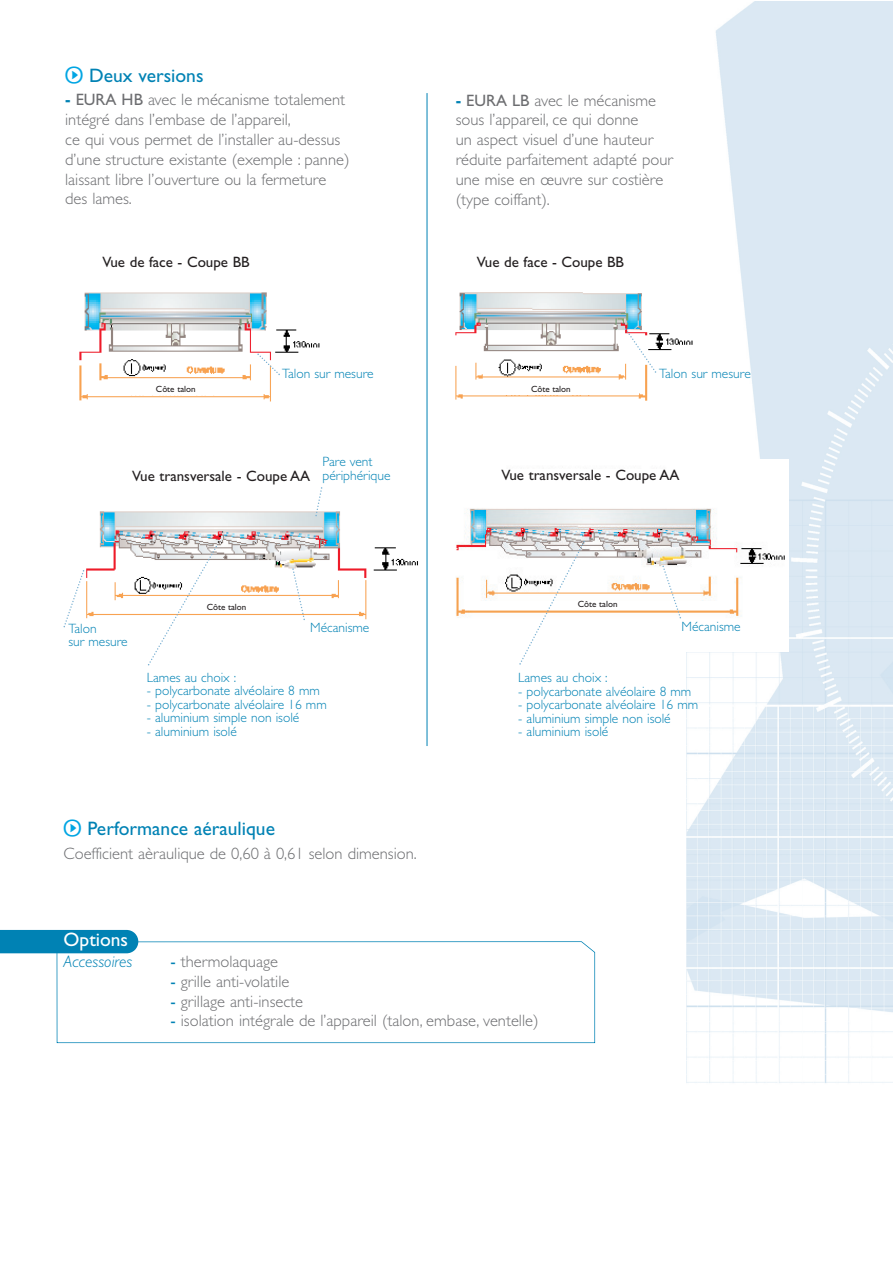
<style>
.page{position:relative;width:893px;height:1263px;background:#fff}
.page>*{position:absolute;margin:0;border:0;box-sizing:border-box;transform-origin:0 0}
.t1{font:19.5px "Gill Sans";color:#0082b4}
.t2{font:19.5px "Gill Sans";color:#fff}
.t3{font:300 16.5px/19.8px "Gill Sans";color:#6c6d70}
.t4{font:italic 300 16.5px "Gill Sans";color:#0082b4}
.t5{font:15px "Gill Sans";color:#231f20}
.t6{font:300 13.5px/13.5px "Gill Sans";color:#0082b4}
.t7{font:9px "Gill Sans";color:#231f20}
.s1{font-family:"Bienvenue Picto";color:#00a5e3}
.s2{font-weight:700;color:#0082b4}
.s3{font-weight:400}
.s4{font-weight:400;color:#0082b4}
</style>
<div class="page">
<svg style="left:57px;top:941px;width:538px;height:102px"></svg>
<img style="left:686px;top:1px;width:206px;height:1082px">
<img style="left:86px;top:472px;width:341px;height:176px">
<img style="left:456px;top:459px;width:332px;height:192px">
<img style="left:79px;top:292px;width:241px;height:110px">
<img style="left:455px;top:253px;width:245px;height:152px">
<hr style="left:427px;top:93px;width:1px;height:653px;background:#0082b4">
<div style="left:90px;top:386px;width:171px;height:9px;background:#fff"></div>
<div style="left:463px;top:386px;width:175px;height:9px;background:#fff"></div>
<div style="left:467px;top:601px;width:262px;height:9px;background:#fff"></div>
<div style="left:95px;top:604px;width:263px;height:9px;background:#fff"></div>
<svg style="left:256px;top:352px;width:24px;height:23px"></svg>
<svg style="left:624px;top:327px;width:33px;height:46px"></svg>
<svg style="left:63px;top:570px;width:22px;height:57px"></svg>
<svg style="left:147px;top:545px;width:71px;height:120px"></svg>
<svg style="left:315px;top:486px;width:8px;height:30px"></svg>
<svg style="left:291px;top:567px;width:15px;height:53px"></svg>
<svg style="left:519px;top:540px;width:67px;height:125px"></svg>
<svg style="left:661px;top:564px;width:21px;height:54px"></svg>
<div style="left:0;top:930px;width:138px;height:23px;background:#0082b4"></div>
<div style="left:131px;top:470px;width:181px;height:21px;background:#fff"></div>
<div style="left:460px;top:257px;width:181px;height:22px;background:#fff"></div>
<div style="left:471px;top:470px;width:238px;height:21px;background:#fff"></div>
<p class="t1" style="left:65px;top:68px;width:140px"><span class="s1">s</span> Deux versions</p>
<p class="t3" style="left:65px;top:92px;width:286px"><span class="s2">-</span> <span class="s3">EURA HB</span> avec le mécanisme totalement intégré dans l’embase de l’appareil,<br>ce qui vous permet de l’installer au-dessus d’une structure existante (exemple : panne) laissant libre l’ouverture ou la fermeture des lames.</p>
<p class="t5" style="left:103px;top:257px;width:149px">Vue de face - Coupe BB</p>
<p class="t6" style="left:282px;top:369px;width:93px">Talon sur mesure</p>
<p class="t3" style="left:456px;top:92px;width:219px"><span class="s2">-</span> <span class="s3">EURA LB</span> avec le mécanisme sous l’appareil, ce qui donne<br>un aspect visuel d’une hauteur réduite parfaitement adapté pour une mise en œuvre sur costière (type coiffant).</p>
<p class="t5" style="left:477px;top:257px;width:149px">Vue de face - Coupe BB</p>
<p class="t6" style="left:659px;top:369px;width:93px">Talon sur mesure</p>
<p class="t7" style="left:156px;top:386px;width:41px">Côte talon</p>
<p class="t7" style="left:531px;top:386px;width:41px">Côte talon</p>
<p class="t5" style="left:132px;top:470px;width:180px">Vue transversale - Coupe AA</p>
<p class="t6" style="left:322px;top:456px;width:69px">Pare vent périphérique</p>
<p class="t5" style="left:501px;top:470px;width:180px">Vue transversale - Coupe AA</p>
<p class="t7" style="left:207px;top:604px;width:41px">Côte talon</p>
<p class="t7" style="left:578px;top:601px;width:41px">Côte talon</p>
<p class="t6" style="left:69px;top:623px;width:61px">Talon<br>sur mesure</p>
<p class="t6" style="left:310px;top:622px;width:61px">Mécanisme</p>
<p class="t6" style="left:681px;top:621px;width:61px">Mécanisme</p>
<p class="t6" style="left:147px;top:672px;width:91px">Lames au choix :</p>
<p class="t6" style="left:147px;top:686px;width:175px">- polycarbonate alvéolaire 8 mm</p>
<p class="t6" style="left:147px;top:699px;width:181px">- polycarbonate alvéolaire 16 mm</p>
<p class="t6" style="left:147px;top:713px;width:154px">- aluminium simple non isolé</p>
<p class="t6" style="left:147px;top:726px;width:92px">- aluminium isolé</p>
<p class="t6" style="left:518px;top:673px;width:91px">Lames au choix :</p>
<p class="t6" style="left:518px;top:686px;width:175px">- polycarbonate alvéolaire 8 mm</p>
<p class="t6" style="left:518px;top:700px;width:181px">- polycarbonate alvéolaire 16 mm</p>
<p class="t6" style="left:518px;top:713px;width:154px">- aluminium simple non isolé</p>
<p class="t6" style="left:518px;top:727px;width:92px">- aluminium isolé</p>
<p class="t1" style="left:64px;top:821px;width:213px"><span class="s1">s</span> Performance aéraulique</p>
<p class="t3" style="left:64px;top:845px;width:355px">Coefficient aèraulique de 0,60 à 0,61 selon dimension.</p>
<p class="t2" style="left:64px;top:932px;width:66px">Options</p>
<p class="t4" style="left:64px;top:956px;width:70px">Accessoires</p>
<p class="t3" style="left:170px;top:953px;width:109px"><span class="s4">-</span> thermolaquage</p>
<p class="t3" style="left:170px;top:973px;width:120px"><span class="s4">-</span> grille anti-volatile</p>
<p class="t3" style="left:170px;top:993px;width:134px"><span class="s4">-</span> grillage anti-insecte</p>
<p class="t3" style="left:170px;top:1013px;width:370px"><span class="s4">-</span> isolation intégrale de l’appareil (talon, embase, ventelle)</p>
</div>
